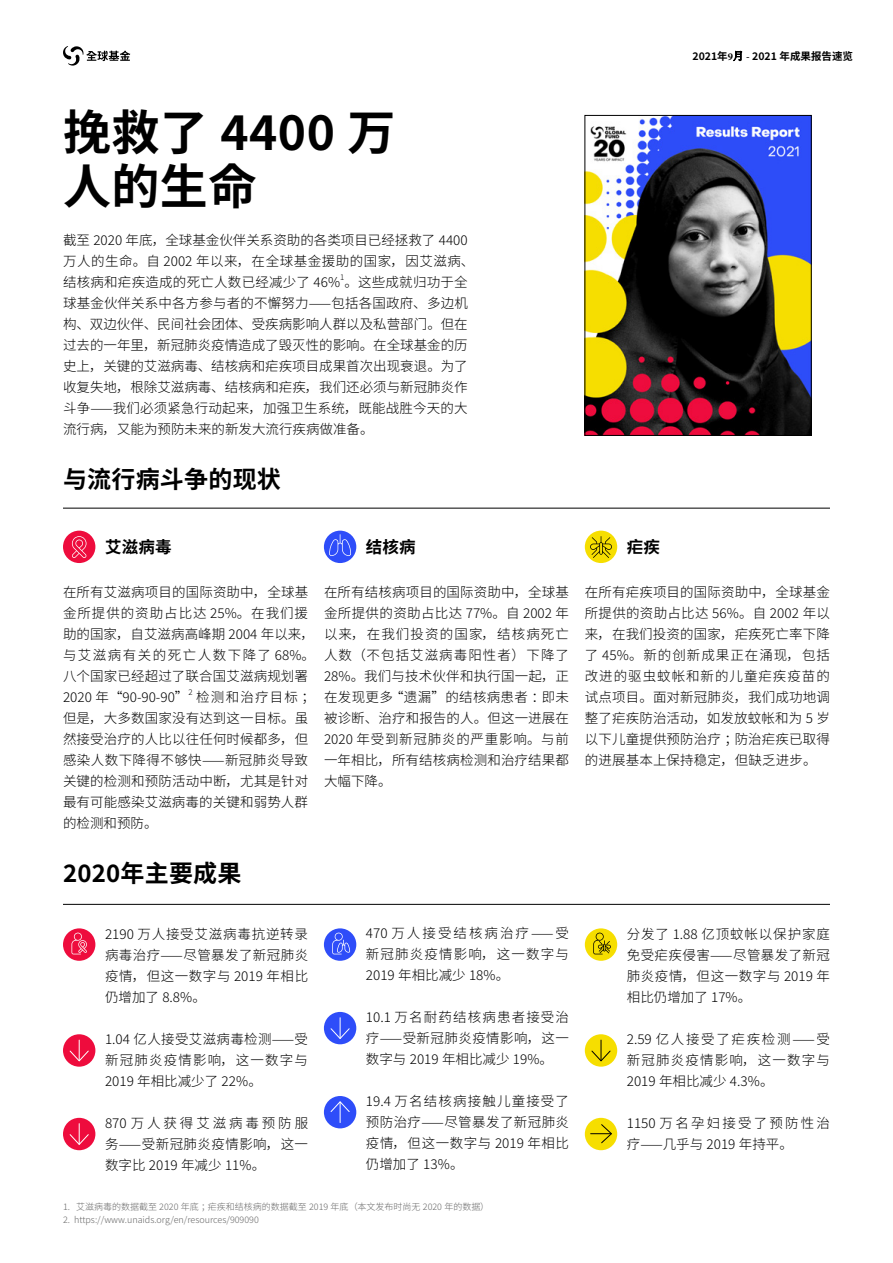
<style>
.page{position:relative;width:893px;height:1263px;background:#fff}
.page>*{position:absolute;margin:0;border:0;box-sizing:border-box;transform-origin:0 0}
.t1{font:700 48px/54px "Noto Sans JP";letter-spacing:.01em;color:#000}
.t2{font:700 24px "Noto Sans SC";letter-spacing:.01em;color:#000}
.t3{font:700 16.5px "Noto Sans SC";letter-spacing:.01em;color:#000}
.t4{font:300 13.5px/21px "Noto Sans SC";letter-spacing:.01em;color:#000;text-align:justify}
.t5{font:300 13.5px/21px "Noto Sans SC";letter-spacing:.08em;color:#000}
.t6{font:700 10.5px "Noto Sans SC";color:#000}
.t7{font:300 9px "Noto Sans SC";color:#666}
.t8{font:300 7.8px "Noto Sans SC";color:#000}
.s1{font-family:"Minion Pro"}
.s2{font-family:"Koz Min Pr 6 N";font-weight:400}
</style>
<div class="page">
<img style="left:587px;top:117px;width:222px;height:316px">
<div style="left:585px;top:115px;width:226px;height:320px;border:1px solid #000"></div>
<hr style="left:63px;top:508px;width:767px;height:1px;background:#000">
<div style="left:324px;top:531px;width:32px;height:32px;background:#2e4df9;border-radius:50%"></div>
<svg style="left:329px;top:534px;width:22px;height:22px"></svg>
<div style="left:585px;top:531px;width:32px;height:32px;background:#f6de00;border-radius:50%"></div>
<svg style="left:590px;top:536px;width:22px;height:22px"></svg>
<div style="left:63px;top:531px;width:32px;height:32px;background:#ee0c3d;border-radius:50%"></div>
<svg style="left:72px;top:536px;width:15px;height:22px"></svg>
<svg style="left:63px;top:46px;width:67px;height:20px"></svg>
<hr style="left:63px;top:904px;width:767px;height:1px;background:#000">
<div style="left:324px;top:1096px;width:32px;height:32px;background:#2e4df9;border-radius:50%"></div>
<svg style="left:330px;top:1101px;width:20px;height:21px"></svg>
<div style="left:585px;top:1118px;width:32px;height:32px;background:#f6de00;border-radius:50%"></div>
<svg style="left:591px;top:1124px;width:21px;height:20px"></svg>
<div style="left:585px;top:1034px;width:32px;height:33px;background:#f6de00;border-radius:50%"></div>
<svg style="left:591px;top:1040px;width:20px;height:22px"></svg>
<div style="left:324px;top:1012px;width:32px;height:32px;background:#2e4df9;border-radius:50%"></div>
<svg style="left:330px;top:1018px;width:20px;height:21px"></svg>
<div style="left:63px;top:1118px;width:32px;height:32px;background:#ee0c3d;border-radius:50%"></div>
<svg style="left:69px;top:1123px;width:20px;height:22px"></svg>
<div style="left:63px;top:1034px;width:32px;height:33px;background:#ee0c3d;border-radius:50%"></div>
<svg style="left:69px;top:1040px;width:20px;height:22px"></svg>
<div style="left:63px;top:928px;width:32px;height:33px;background:#ee0c3d;border-radius:50%"></div>
<svg style="left:71px;top:933px;width:16px;height:21px"></svg>
<div style="left:324px;top:928px;width:32px;height:33px;background:#2e4df9;border-radius:50%"></div>
<svg style="left:332px;top:933px;width:18px;height:21px"></svg>
<div style="left:585px;top:928px;width:32px;height:33px;background:#f6de00;border-radius:50%"></div>
<svg style="left:593px;top:933px;width:18px;height:21px"></svg>
<h1 class="t1" style="left:63px;top:106px;width:334px">挽救了 4400 万人的生命</h1>
<p class="t4" style="left:63px;top:230px;width:413px;text-align:left">截至 2020 年底，全球基金伙伴关系资助的各类项目已经拯救了 4400万人的生命。自 2002 年以来，在全球基金援助的国家，因艾滋病、结核病和疟疾造成的死亡人数已经减少了 46% 。这些成就归功于全</p>
<p class="t8" style="left:340px;top:273px;width:6px">1</p>
<p class="t4" style="left:63px;top:293px;width:406px">球基金伙伴关系中各方参与者的不懈努力——包括各国政府、多边机构、双边伙伴、民间社会团体、受疾病影响人群以及私营部门。但在过去的一年里，新冠肺炎疫情造成了毁灭性的影响。在全球基金的历史上，关键的艾滋病毒、结核病和疟疾项目成果首次出现衰退。为了收复失地，根除艾滋病毒、结核病和疟疾，我们还必须与新冠肺炎作斗争——我们必须紧急行动起来，加强卫生系统，既能战胜今天的大流行病，又能为预防未来的新发大流行疾病做准备。</p>
<h2 class="t2" style="left:63px;top:465px;width:219px">与流行病斗争的现状</h2>
<p class="t3" style="left:105px;top:538px;width:68px">艾滋病毒</p>
<p class="t3" style="left:366px;top:538px;width:51px">结核病</p>
<p class="t3" style="left:627px;top:538px;width:35px">疟疾</p>
<p class="t6" style="left:693px;top:50px;width:162px">2021年<span class="s1">9</span><span class="s2">月</span> <span class="s1">-</span> 2021 年成果报告速览</p>
<p class="t4" style="left:63px;top:582px;width:254px;text-align:left">在所有艾滋病项目的国际资助中，全球基金所提供的资助占比达 25%。在我们援助的国家，自艾滋病高峰期 2004 年以来，与艾滋病有关的死亡人数下降了 68%。八个国家已经超过了联合国艾滋病规划署<br>2020 年“90-90-90”</p>
<p class="t8" style="left:188px;top:688px;width:6px">2</p>
<p class="t4" style="left:63px;top:687px;width:253px;text-align:left;text-indent:133px">检测和治疗目标；但是，大多数国家没有达到这一目标。虽然接受治疗的人比以往任何时候都多，但感染人数下降得不够快——新冠肺炎导致关键的检测和预防活动中断，尤其是针对最有可能感染艾滋病毒的关键和弱势人群的检测和预防。</p>
<h2 class="t2" style="left:63px;top:859px;width:180px">2020年主要成果</h2>
<p class="t4" style="left:105px;top:924px;width:205px">2190 万人接受艾滋病毒抗逆转录病毒治疗——尽管暴发了新冠肺炎疫情，但这一数字与 2019 年相比仍增加了 8.8%。</p>
<p class="t4" style="left:105px;top:1029px;width:205px">1.04 亿人接受艾滋病毒检测——受新冠肺炎疫情影响，这一数字与2019 年相比减少了 22%。</p>
<p class="t4" style="left:105px;top:1113px;width:205px">870万人获得艾滋病毒预防服务——受新冠肺炎疫情影响，这一数字比 2019 年减少 11%。</p>
<p class="t4" style="left:324px;top:582px;width:247px">在所有结核病项目的国际资助中，全球基金所提供的资助占比达 77%。自 2002 年以来，在我们投资的国家，结核病死亡人数（不包括艾滋病毒阳性者）下降了28%。我们与技术伙伴和执行国一起，正在发现更多 “遗漏”的结核病患者：即未被诊断、治疗和报告的人。但这一进展在2020 年受到新冠肺炎的严重影响。与前一年相比，所有结核病检测和治疗结果都大幅下降。</p>
<p class="t4" style="left:585px;top:582px;width:247px">在所有疟疾项目的国际资助中，全球基金所提供的资助占比达 56%。自 2002 年以来，在我们投资的国家，疟疾死亡率下降了 45%。新的创新成果正在涌现，包括改进的驱虫蚊帐和新的儿童疟疾疫苗的试点项目。面对新冠肺炎，我们成功地调整了疟疾防治活动，如发放蚊帐和为 5 岁以下儿童提供预防治疗；防治疟疾已取得的进展基本上保持稳定，但缺乏进步。</p>
<p class="t4" style="left:366px;top:922px;width:205px">470 万人接受结核病治疗——受新冠肺炎疫情影响，这一数字与2019 年相比减少 18%。</p>
<p class="t4" style="left:366px;top:1006px;width:205px">10.1 万名耐药结核病患者接受治疗——受新冠肺炎疫情影响，这一数字与 2019 年相比减少 19%。</p>
<p class="t4" style="left:366px;top:1090px;width:205px">19.4 万名结核病接触儿童接受了预防治疗——尽管暴发了新冠肺炎疫情，但这一数字与 2019 年相比仍增加了 13%。</p>
<p class="t4" style="left:627px;top:924px;width:205px">分发了 1.88 亿顶蚊帐以保护家庭免受疟疾侵害——尽管暴发了新冠肺炎疫情，但这一数字与 2019 年相比仍增加了 17%。</p>
<p class="t4" style="left:627px;top:1029px;width:205px">2.59 亿人接受了疟疾检测——受新冠肺炎疫情影响，这一数字与2019 年相比减少 4.3%。</p>
<p class="t5" style="left:627px;top:1113px;width:205px">1150 万名孕妇接受了预防性治疗——几乎与 2019 年持平。</p>
<p class="t7" style="left:63px;top:1201px;width:428px">1. 艾滋病毒的数据截至 2020 年底；疟疾和结核病的数据截至 2019 年底（本文发布时尚无 2020 年的数据）</p>
<p class="t7" style="left:63px;top:1215px;width:197px">2. https://www.unaids.org/en/resources/909090</p>
</div>
